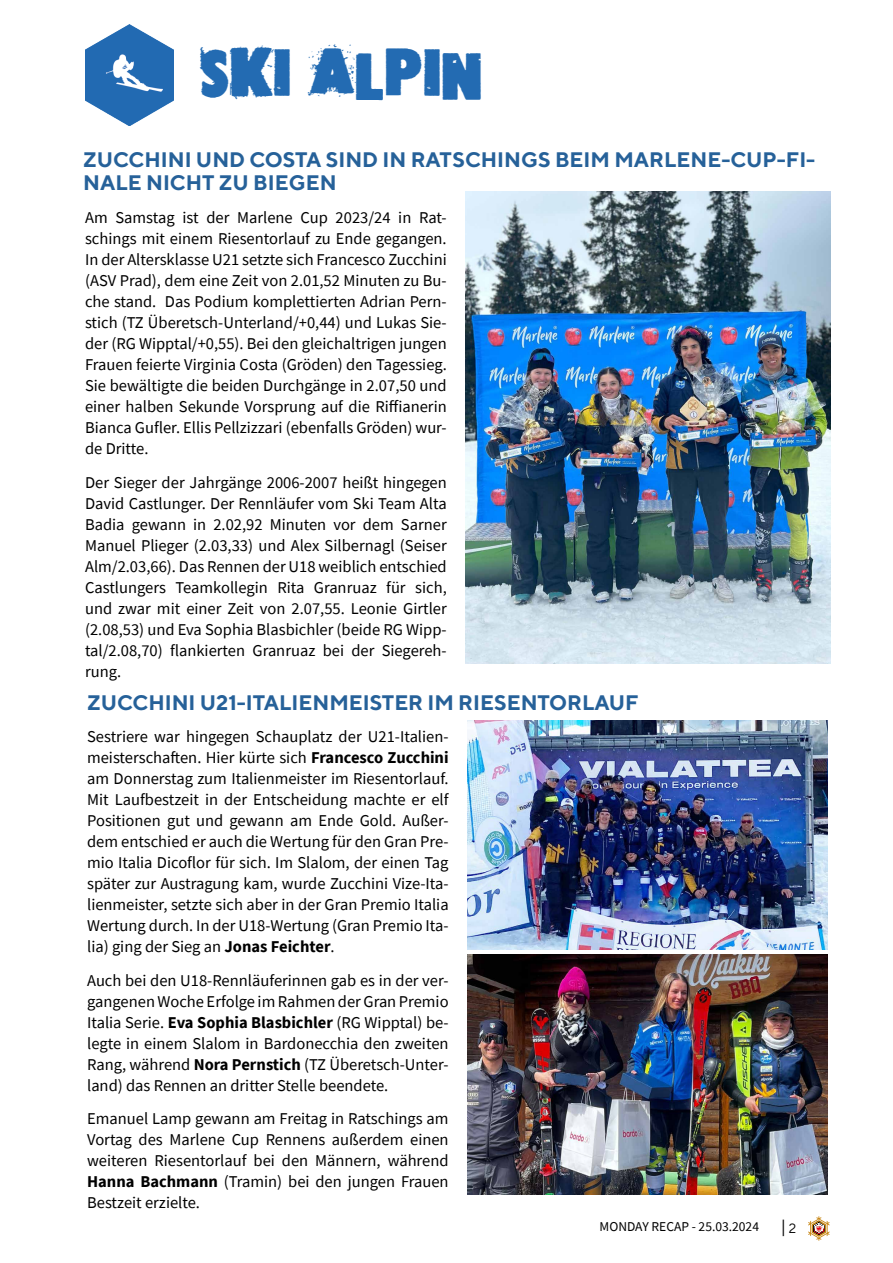
<style>
.page{position:relative;width:893px;height:1263px;background:#fff}
.page>*{position:absolute;margin:0;border:0;box-sizing:border-box;transform-origin:0 0}
.t1{font:45px "Freepress";color:#236bb2}
.t2{font:700 21px/22.5px "TT Norms";color:#266199}
.t3{font:16.5px/21px "Source Sans Pro";color:#000;text-align:justify}
.t4{font:16.5px "Myriad Pro";color:#000}
.t5{font:13.5px "Source Sans Pro";color:#000}
.s1{font-weight:700}
</style>
<div class="page">
<svg style="left:808px;top:1216px;width:21px;height:25px"></svg>
<img style="left:86px;top:25px;width:87px;height:100px">
<img style="left:466px;top:191px;width:365px;height:472px">
<img style="left:467px;top:720px;width:361px;height:229px">
<img style="left:467px;top:954px;width:361px;height:241px">
<h1 class="t1" style="left:200px;top:42px;width:284px">SKI ALPIN</h1>
<p class="t2" style="left:83px;top:148px;width:734px">ZUCCHINI UND COSTA SIND IN RATSCHINGS BEIM MARLENE-CUP-FI-<br>NALE NICHT ZU BIEGEN</p>
<p class="t3" style="left:85px;top:207px;width:363px">Am Samstag ist der Marlene Cup 2023/24 in Rat&shy;schings mit einem Riesentorlauf zu Ende gegangen.<br>In der Altersklasse U21 setzte sich Francesco Zucchini (ASV Prad), dem eine Zeit von 2.01,52 Minuten zu Bu&shy;che stand. Das Podium komplettierten Adrian Pern&shy;stich (TZ Überetsch-Unterland/+0,44) und Lukas Sie&shy;der (RG Wipptal/+0,55). Bei den gleichaltrigen jungen Frauen feierte Virginia Costa (Gröden) den Tagessieg.<br>Sie bewältigte die beiden Durchgänge in 2.07,50 und einer halben Sekunde Vorsprung auf die Riffianerin Bianca Gufler. Ellis Pellzizzari (ebenfalls Gröden) wur&shy;de Dritte.</p>
<p class="t3" style="left:85px;top:471px;width:363px">Der Sieger der Jahrgänge 2006-2007 heißt hingegen David Castlunger. Der Rennläufer vom Ski Team Alta Badia gewann in 2.02,92 Minuten vor dem Sarner Manuel Plieger (2.03,33) und Alex Silbernagl (Seiser Alm/2.03,66). Das Rennen der U18 weiblich entschied Castlungers Teamkollegin Rita Granruaz für sich, und zwar mit einer Zeit von 2.07,55. Leonie Girtler (2.08,53) und Eva Sophia Blasbichler (beide RG Wipp&shy;tal/2.08,70) flankierten Granruaz bei der Siegereh&shy;rung.</p>
<p class="t2" style="left:87px;top:691px;width:553px">ZUCCHINI U21-ITALIENMEISTER IM RIESENTORLAUF</p>
<p class="t3" style="left:87px;top:726px;width:363px">Sestriere war hingegen Schauplatz der U21-Italien&shy;meisterschaften. Hier kürte sich <span class="s1">Francesco Zucchini </span>am Donnerstag zum Italienmeister im Riesentorlauf.<br>Mit Laufbestzeit in der Entscheidung machte er elf Positionen gut und gewann am Ende Gold. Außer&shy;dem entschied er auch die Wertung für den Gran Pre&shy;mio Italia Dicoflor für sich. Im Slalom, der einen Tag später zur Austragung kam, wurde Zucchini Vize-Ita&shy;lienmeister, setzte sich aber in der Gran Premio Italia Wertung durch. In der U18-Wertung (Gran Premio Ita&shy;lia) ging der Sieg an <span class="s1">Jonas Feichter</span>.</p>
<p class="t3" style="left:87px;top:969px;width:363px">Auch bei den U18-Rennläuferinnen gab es in der ver&shy;gangenen Woche Erfolge im Rahmen der Gran Premio Italia Serie. <span class="s1">Eva Sophia Blasbichler</span> (RG Wipptal) be&shy;legte in einem Slalom in Bardonecchia den zweiten Rang, während <span class="s1">Nora Pernstich</span> (TZ Überetsch-Unter&shy;land) das Rennen an dritter Stelle beendete.</p>
<p class="t3" style="left:87px;top:1108px;width:363px">Emanuel Lamp gewann am Freitag in Ratschings am Vortag des Marlene Cup Rennens außerdem einen weiteren Riesentorlauf bei den Männern, während <span class="s1">Hanna Bachmann</span> (Tramin) bei den jungen Frauen Bestzeit erzielte.</p>
<p class="t5" style="left:600px;top:1218px;width:161px">MONDAY RECAP - 25.03.2024</p>
<p class="t4" style="left:781px;top:1216px;width:16px">| <sub>2</sub></p>
</div>
